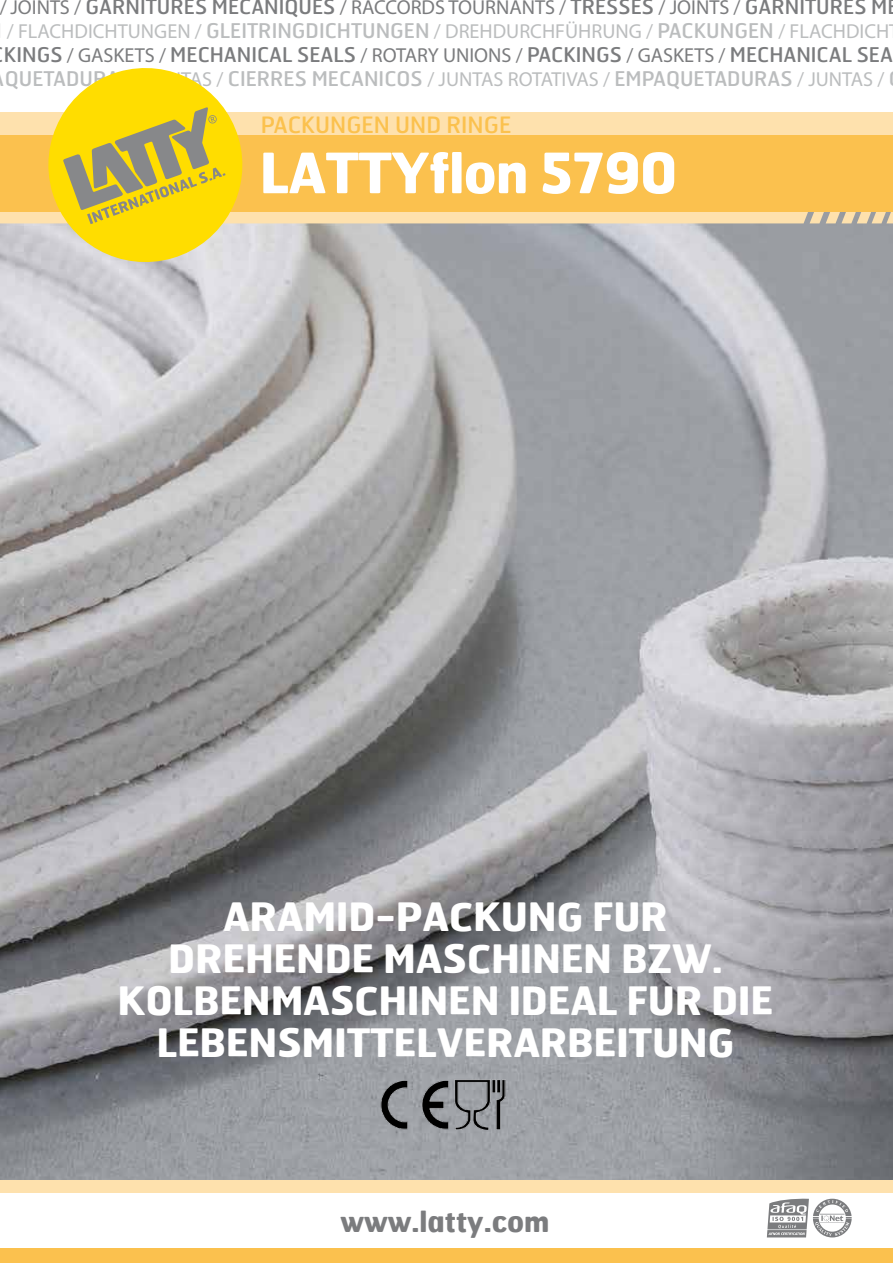
<style>
.page{position:relative;width:893px;height:1263px;background:#fff}
.page>*{position:absolute;margin:0;border:0;box-sizing:border-box;transform-origin:0 0}
.t1{font:700 55.5px "Hermes";letter-spacing:-.02em;color:#fff}
.t2{font:700 39px/42px "Hermes";letter-spacing:-.01em;color:#fff;text-align:center}
.t3{font:700 28.5px "Hermes";color:#7b7c7e}
.t4{font:22.5px "Hermes";color:#fbc14e}
.t5{font:20.25px/24.3px "Hermes";color:#7b7c7e}
.t6{font:20.25px "Myriad Pro";color:#bbbdbe}
.s1{font-family:"Myriad Pro"}
.s2{font-family:"Hermes"}
.s3{color:#bbbdbe}
.s4{font-family:"Myriad Pro";color:#bbbdbe}
</style>
<div class="page">
<img style="left:0;top:224px;width:893px;height:956px">
<div style="left:0;top:1180px;width:893px;height:13px;background:#fee1ad"></div>
<div style="left:0;top:1249px;width:893px;height:14px;background:#fbc14e"></div>
<svg style="left:37px;top:68px;width:216px;height:205px"></svg>
<svg style="left:0;top:107px;width:893px;height:117px;background:#f4ca64"></svg>
<svg style="left:767px;top:1198px;width:85px;height:39px"></svg>
<img style="left:468px;top:1079px;width:37px;height:50px">
<img style="left:372px;top:1073px;width:96px;height:68px">
<p class="t5" style="left:-1px;top:-6px;width:890px"><span class="s1">/ JOINTS /</span> GARNITURES MECANIQUES <span class="s1">/ RACCORDS TOURNANTS /</span> TRESSES <span class="s1">/ JOINTS /</span> GARNITURES M</p>
<p class="t6" style="left:7px;top:19px;width:884px">/ FLACHDICHTUNGEN / <span class="s2">GLEITRINGDICHTUNGEN</span> / DREHDURCHFÜHRUNG / <span class="s2">PACKUNGEN</span> / FLACHDICH</p>
<p class="t5" style="left:4px;top:43px;width:891px">KINGS <span class="s1">/ GASKETS /</span> MECHANICAL SEALS <span class="s1">/ ROTARY UNIONS /</span> PACKINGS <span class="s1">/ GASKETS /</span> MECHANICAL SEA<br><span class="s3">QUETADURAS</span> <span class="s4">/ JUNTAS /</span> <span class="s3">CIERRES MECANICOS</span> <span class="s4">/ JUNTAS ROTATIVAS /</span> <span class="s3">EMPAQUETADURAS</span> <span class="s4">/ JUNTAS /</span></p>
<p class="t4" style="left:261px;top:112px;width:252px">PACKUNGEN UND RINGE</p>
<h1 class="t1" style="left:259px;top:137px;width:419px">LATTYflon 5790</h1>
<h2 class="t2" style="left:118px;top:895px;width:657px">ARAMID-PACKUNG FUR<br>DREHENDE MASCHINEN BZW.<br>KOLBENMASCHINEN IDEAL FUR DIE<br>LEBENSMITTELVERARBEITUNG</h2>
<h3 class="t3" style="left:340px;top:1203px;width:211px">www.latty.com</h3>
</div>
